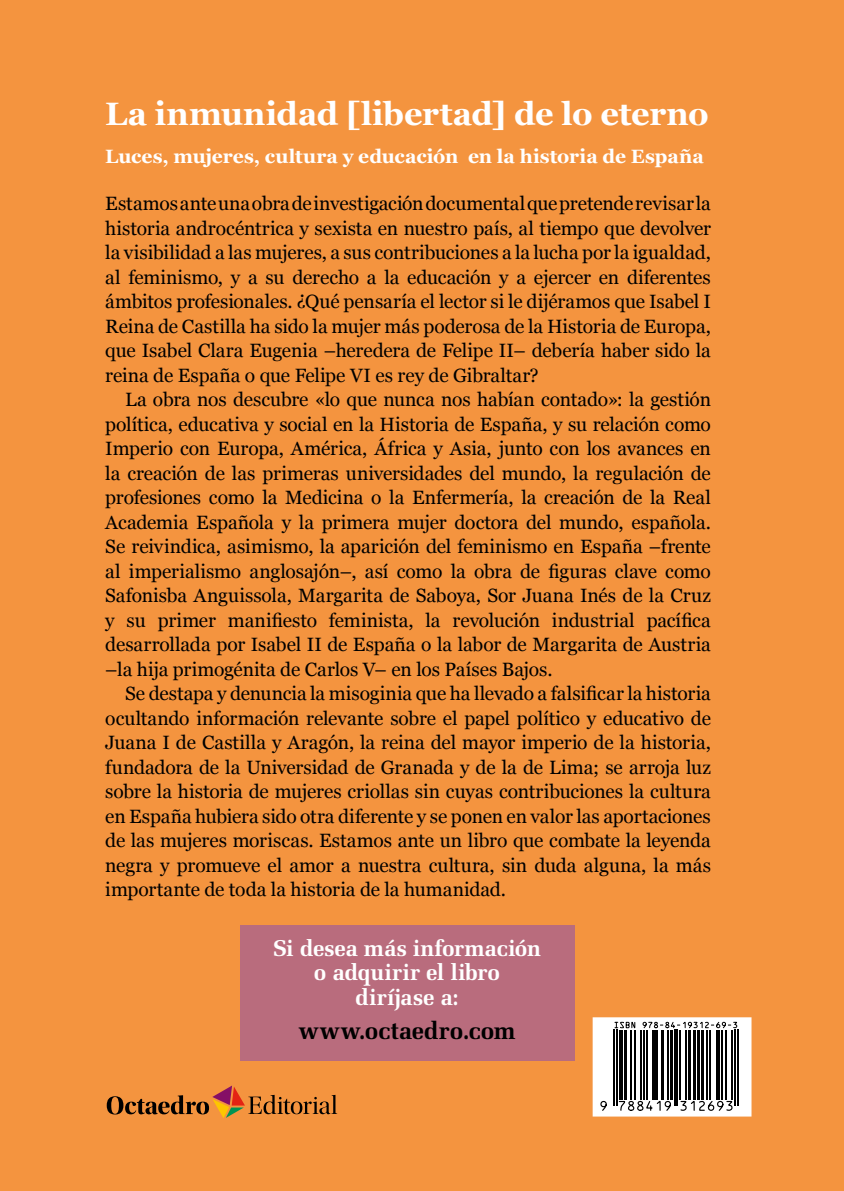
<style>
.page{position:relative;width:844px;height:1191px;background:#fff}
.page>*{position:absolute;margin:0;border:0;box-sizing:border-box;transform-origin:0 0}
.t1{font:700 32.38px "Georgia";letter-spacing:-.005em;color:#fff}
.t2{font:700 24.5px "Melior LT Std";letter-spacing:-.01em;color:#000}
.t3{font:700 22.75px/24.5px "Melior LT Std";letter-spacing:-.005em;color:#fff;text-align:center}
.t4{font:19.25px/24.5px "Georgia";letter-spacing:-.005em;color:#000;text-align:justify}
.t5{font:700 19.25px "Georgia";color:#fff}
</style>
<div class="page">
<div style="left:0;top:0;width:843px;height:1191px;background:#f4943f"></div>
<svg style="left:107px;top:1085px;width:230px;height:33px"></svg>
<div style="left:593px;top:1018px;width:157px;height:97px;background:#fff"></div>
<svg style="left:614px;top:1025px;width:125px;height:81px"></svg>
<hr style="left:613px;top:1029px;width:2px;height:77px;background:#000">
<hr style="left:616px;top:1029px;width:1px;height:77px;background:#000">
<svg style="left:618px;top:1029px;width:4px;height:70px"></svg>
<hr style="left:624px;top:1029px;width:2px;height:70px;background:#000">
<hr style="left:630px;top:1029px;width:2px;height:70px;background:#000">
<hr style="left:634px;top:1029px;width:1px;height:70px;background:#000">
<hr style="left:639px;top:1029px;width:2px;height:70px;background:#000">
<hr style="left:643px;top:1029px;width:2px;height:70px;background:#000">
<hr style="left:646px;top:1029px;width:1px;height:70px;background:#000">
<hr style="left:651px;top:1029px;width:3px;height:70px;background:#000">
<hr style="left:655px;top:1029px;width:3px;height:70px;background:#000">
<hr style="left:660px;top:1029px;width:3px;height:70px;background:#000">
<hr style="left:667px;top:1029px;width:1px;height:70px;background:#000">
<hr style="left:670px;top:1029px;width:2px;height:70px;background:#000">
<hr style="left:673px;top:1029px;width:2px;height:77px;background:#000">
<hr style="left:676px;top:1029px;width:1px;height:77px;background:#000">
<hr style="left:679px;top:1029px;width:1px;height:70px;background:#000">
<hr style="left:685px;top:1029px;width:2px;height:70px;background:#000">
<hr style="left:688px;top:1029px;width:2px;height:70px;background:#000">
<hr style="left:693px;top:1029px;width:3px;height:70px;background:#000">
<hr style="left:697px;top:1029px;width:3px;height:70px;background:#000">
<hr style="left:701px;top:1029px;width:3px;height:70px;background:#000">
<hr style="left:706px;top:1029px;width:1px;height:70px;background:#000">
<hr style="left:709px;top:1029px;width:1px;height:70px;background:#000">
<svg style="left:715px;top:1029px;width:4px;height:70px"></svg>
<hr style="left:721px;top:1029px;width:1px;height:70px;background:#000">
<hr style="left:725px;top:1029px;width:1px;height:70px;background:#000">
<hr style="left:731px;top:1029px;width:1px;height:70px;background:#000">
<hr style="left:734px;top:1029px;width:1px;height:77px;background:#000">
<hr style="left:736px;top:1029px;width:2px;height:77px;background:#000">
<svg style="left:600px;top:1100px;width:133px;height:11px"></svg>
<svg style="left:614px;top:1021px;width:123px;height:7px"></svg>
<div style="left:592px;top:1017px;width:159px;height:99px;border:2px solid #fff"></div>
<div style="left:240px;top:925px;width:334px;height:135px;background:#b96c7d"></div>
<h1 class="t1" style="left:105px;top:89px;width:605px">La inmunidad [libertad] de lo eterno</h1>
<p class="t5" style="left:105px;top:141px;width:600px">Luces, mujeres, cultura y educación en la historia de España</p>
<p class="t4" style="left:105px;top:190px;width:607px">Estamos ante una obra de investigación documental que pretende revisar la historia androcéntrica y sexista en nuestro país, al tiempo que devolver la visibilidad a las mujeres, a sus contribuciones a la lucha por la igualdad, al feminismo, y a su derecho a la educación y a ejercer en diferentes ámbitos profesionales. ¿Qué pensaría el lector si le dijéramos que Isabel I Reina de Castilla ha sido la mujer más poderosa de la Historia de Europa, que Isabel Clara Eugenia –heredera de Felipe II– debería haber sido la reina de España o que Felipe VI es rey de Gibraltar?</p>
<p class="t4" style="left:105px;top:386px;width:607px;text-indent:20px">La obra nos descubre «lo que nunca nos habían contado»: la gestión política, educativa y social en la Historia de España, y su relación como Imperio con Europa, América, África y Asia, junto con los avances en la creación de las primeras universidades del mundo, la regulación de profesiones como la Medicina o la Enfermería, la creación de la Real Academia Española y la primera mujer doctora del mundo, española.<br>Se reivindica, asimismo, la aparición del feminismo en España –frente al imperialismo anglosajón–, así como la obra de figuras clave como Safonisba Anguissola, Margarita de Saboya, Sor Juana Inés de la Cruz y su primer manifiesto feminista, la revolución industrial pacífica desarrollada por Isabel II de España o la labor de Margarita de Austria –la hija primogénita de Carlos V– en los Países Bajos.</p>
<p class="t4" style="left:105px;top:680px;width:607px;text-indent:20px">Se destapa y denuncia la misoginia que ha llevado a falsificar la historia ocultando información relevante sobre el papel político y educativo de Juana I de Castilla y Aragón, la reina del mayor imperio de la historia, fundadora de la Universidad de Granada y de la de Lima; se arroja luz sobre la historia de mujeres criollas sin cuyas contribuciones la cultura en España hubiera sido otra diferente y se ponen en valor las aportaciones de las mujeres moriscas. Estamos ante un libro que combate la leyenda negra y promueve el amor a nuestra cultura, sin duda alguna, la más importante de toda la historia de la humanidad.</p>
<p class="t3" style="left:273px;top:935px;width:269px">Si desea más información o adquirir el libro diríjase a:</p>
<p class="t2" style="left:298px;top:1016px;width:218px">www.octaedro.com</p>
</div>
